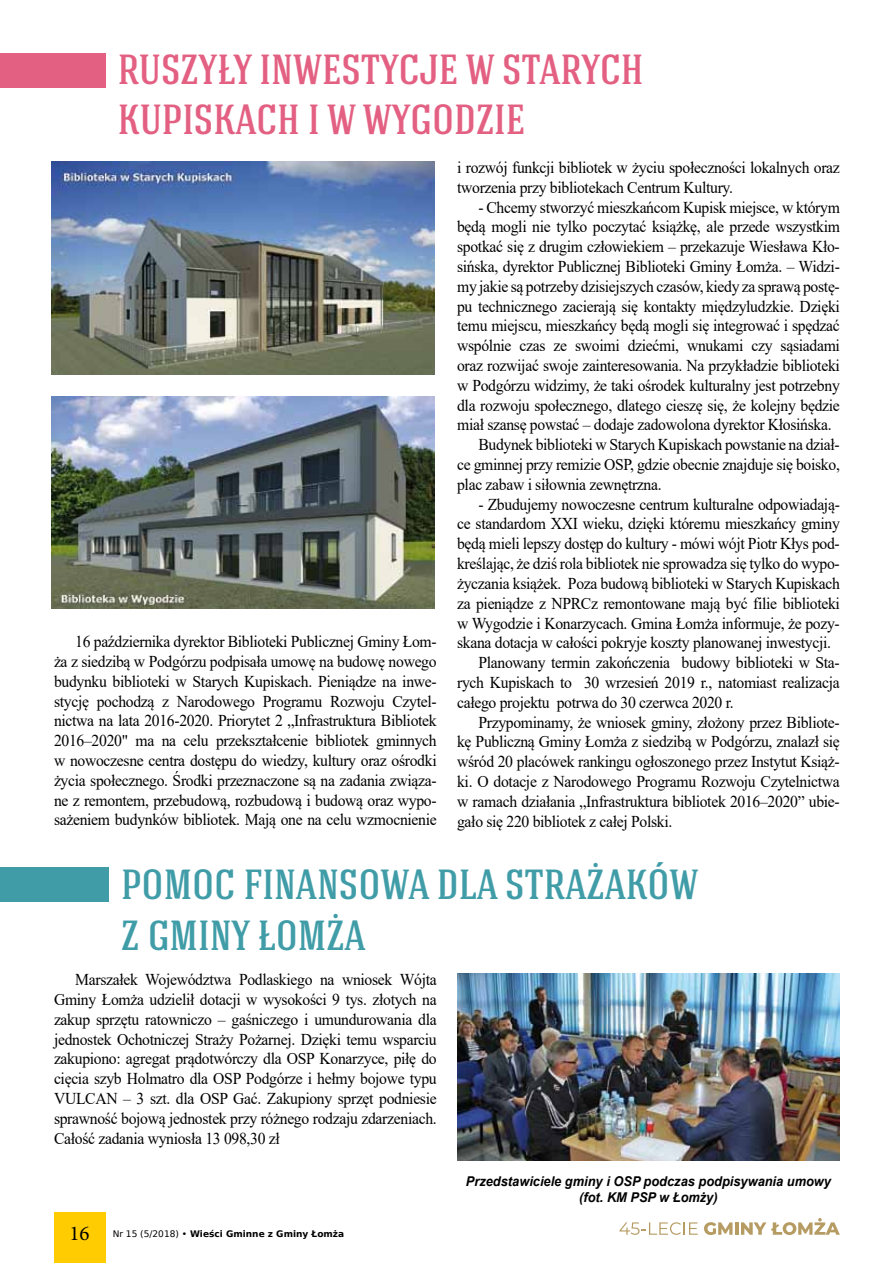
<style>
.page{position:relative;width:893px;height:1263px;background:#fff}
.page>*{position:absolute;margin:0;border:0;box-sizing:border-box;transform-origin:0 0}
.t1{font:500 42px/50.4px "Hagin Caps";color:#e36082}
.t2{font:500 42px/50.4px "Hagin Caps";color:#409da8}
.t3{font:21px "Minion Pro";color:#000}
.t4{font:16.5px/19.8px "Times New Roman";letter-spacing:-.02em;color:#000;text-align:justify;scale:.95 1}
.t5{font:italic 700 13.5px/16.2px "Arial";color:#000;text-align:center;scale:.95 1}
.t6{font:700 9px "DejaVu Sans";color:#000}
.s1{font-weight:400}
</style>
<div class="page">
<div style="left:54px;top:1212px;width:51px;height:51px;background:#fecc00"></div>
<svg style="left:619px;top:1222px;width:79px;height:13px"></svg>
<svg style="left:704px;top:1218px;width:136px;height:17px"></svg>
<div style="left:0;top:868px;width:108px;height:34px;background:#409da8"></div>
<div style="left:0;top:53px;width:105px;height:34px;background:#e36082"></div>
<img style="left:52px;top:162px;width:382px;height:213px">
<img style="left:52px;top:396px;width:382px;height:212px">
<img style="left:457px;top:974px;width:383px;height:187px">
<h1 class="t1" style="left:118px;top:42px;width:527px">RUSZYŁY INWESTYCJE W STARYCH<br>KUPISKACH I W WYGODZIE</h1>
<p class="t4" style="left:54px;top:631px;width:404px;text-indent:21px">16 października dyrektor Biblioteki Publicznej Gminy Łom&shy;ża z siedzibą w Podgórzu podpisała umowę na budowę nowego budynku biblioteki w Starych Kupiskach. Pieniądze na inwe&shy;stycję pochodzą z Narodowego Programu Rozwoju Czytel&shy;nictwa na lata 2016-2020. Priorytet 2 „Infrastruktura Bibliotek 2016–2020" ma na celu przekształcenie bibliotek gminnych w nowoczesne centra dostępu do wiedzy, kultury oraz ośrodki życia społecznego. Środki przeznaczone są na zadania związa&shy;ne z remontem, przebudową, rozbudową i budową oraz wypo&shy;sażeniem budynków bibliotek. Mają one na celu wzmocnienie</p>
<p class="t4" style="left:457px;top:157px;width:404px">i rozwój funkcji bibliotek w życiu społeczności lokalnych oraz tworzenia przy bibliotekach Centrum Kultury.</p>
<p class="t4" style="left:478px;top:197px;width:382px">- Chcemy stworzyć mieszkańcom Kupisk miejsce, w którym</p>
<p class="t4" style="left:457px;top:216px;width:404px">będą mogli nie tylko poczytać książkę, ale przede wszystkim</p>
<p class="t4" style="left:457px;top:236px;width:404px">spotkać się z drugim człowiekiem – przekazuje Wiesława Kło-</p>
<p class="t4" style="left:457px;top:256px;width:404px">sińska, dyrektor Publicznej Biblioteki Gminy Łomża. – Widzi-</p>
<p class="t4" style="left:457px;top:276px;width:404px">my jakie są potrzeby dzisiejszych czasów, kiedy za sprawą postę-</p>
<p class="t4" style="left:457px;top:296px;width:404px">pu technicznego zacierają się kontakty międzyludzkie. Dzięki</p>
<p class="t4" style="left:457px;top:315px;width:404px">temu miejscu, mieszkańcy będą mogli się integrować i spędzać</p>
<p class="t4" style="left:457px;top:335px;width:404px">wspólnie czas ze swoimi dziećmi, wnukami czy sąsiadami</p>
<p class="t4" style="left:457px;top:355px;width:404px">oraz rozwijać swoje zainteresowania. Na przykładzie biblioteki</p>
<p class="t4" style="left:457px;top:375px;width:404px">w Podgórzu widzimy, że taki ośrodek kulturalny jest potrzebny</p>
<p class="t4" style="left:457px;top:395px;width:404px">dla rozwoju społecznego, dlatego cieszę się, że kolejny będzie</p>
<p class="t4" style="left:457px;top:414px;width:396px">miał szansę powstać – dodaje zadowolona dyrektor Kłosińska.</p>
<p class="t4" style="left:478px;top:434px;width:382px">Budynek biblioteki w Starych Kupiskach powstanie na dział-</p>
<p class="t4" style="left:457px;top:454px;width:404px">ce gminnej przy remizie OSP, gdzie obecnie znajduje się boisko,</p>
<p class="t4" style="left:457px;top:474px;width:217px">plac zabaw i siłownia zewnętrzna.</p>
<p class="t4" style="left:478px;top:494px;width:382px">- Zbudujemy nowoczesne centrum kulturalne odpowiadają-</p>
<p class="t4" style="left:457px;top:513px;width:404px">ce standardom XXI wieku, dzięki któremu mieszkańcy gminy</p>
<p class="t4" style="left:457px;top:533px;width:404px">będą mieli lepszy dostęp do kultury - mówi wójt Piotr Kłys pod-</p>
<p class="t4" style="left:457px;top:553px;width:404px">kreślając, że dziś rola bibliotek nie sprowadza się tylko do wypo-</p>
<p class="t4" style="left:457px;top:573px;width:404px">życzania książek. Poza budową biblioteki w Starych Kupiskach</p>
<p class="t4" style="left:457px;top:593px;width:404px">za pieniądze z NPRCz remontowane mają być filie biblioteki</p>
<p class="t4" style="left:457px;top:612px;width:404px">w Wygodzie i Konarzycach. Gmina Łomża informuje, że pozy-</p>
<p class="t4" style="left:457px;top:632px;width:395px">skana dotacja w całości pokryje koszty planowanej inwestycji.</p>
<p class="t4" style="left:478px;top:652px;width:382px">Planowany termin zakończenia budowy biblioteki w Sta-</p>
<p class="t4" style="left:457px;top:672px;width:404px">rych Kupiskach to 30 wrzesień 2019 r., natomiast realizacja</p>
<p class="t4" style="left:457px;top:692px;width:293px">całego projektu potrwa do 30 czerwca 2020 r.</p>
<p class="t4" style="left:478px;top:711px;width:382px">Przypominamy, że wniosek gminy, złożony przez Bibliote-</p>
<p class="t4" style="left:457px;top:731px;width:404px">kę Publiczną Gminy Łomża z siedzibą w Podgórzu, znalazł się</p>
<p class="t4" style="left:457px;top:751px;width:404px">wśród 20 placówek rankingu ogłoszonego przez Instytut Książ-</p>
<p class="t4" style="left:457px;top:771px;width:404px">ki. O dotacje z Narodowego Programu Rozwoju Czytelnictwa</p>
<p class="t4" style="left:457px;top:791px;width:404px">w ramach działania „Infrastruktura bibliotek 2016–2020” ubie-</p>
<p class="t4" style="left:457px;top:810px;width:228px">gało się 220 bibliotek z całej Polski.</p>
<h1 class="t2" style="left:121px;top:858px;width:578px">POMOC FINANSOWA DLA STRAŻAKÓW<br>Z GMINY ŁOMŻA</h1>
<p class="t4" style="left:54px;top:969px;width:404px;text-indent:21px">Marszałek Województwa Podlaskiego na wniosek Wójta Gminy Łomża udzielił dotacji w wysokości 9 tys. złotych na zakup sprzętu ratowniczo – gaśniczego i umundurowania dla jednostek Ochotniczej Straży Pożarnej. Dzięki temu wsparciu zakupiono: agregat prądotwórczy dla OSP Konarzyce, piłę do cięcia szyb Holmatro dla OSP Podgórze i hełmy bojowe typu VULCAN – 3 szt. dla OSP Gać. Zakupiony sprzęt podniesie sprawność bojową jednostek przy różnego rodzaju zdarzeniach.<br>Całość zadania wyniosła 13 098,30 zł</p>
<p class="t3" style="left:69px;top:1219px;width:22px">16</p>
<p class="t6" style="left:113px;top:1226px;width:233px"><span class="s1">Nr 15 (5/2018) •</span> Wieści Gminne z Gminy Łomża</p>
<p class="t5" style="left:466px;top:1173px;width:386px">Przedstawiciele gminy i OSP podczas podpisywania umowy (fot. KM PSP w Łomży)</p>
</div>
